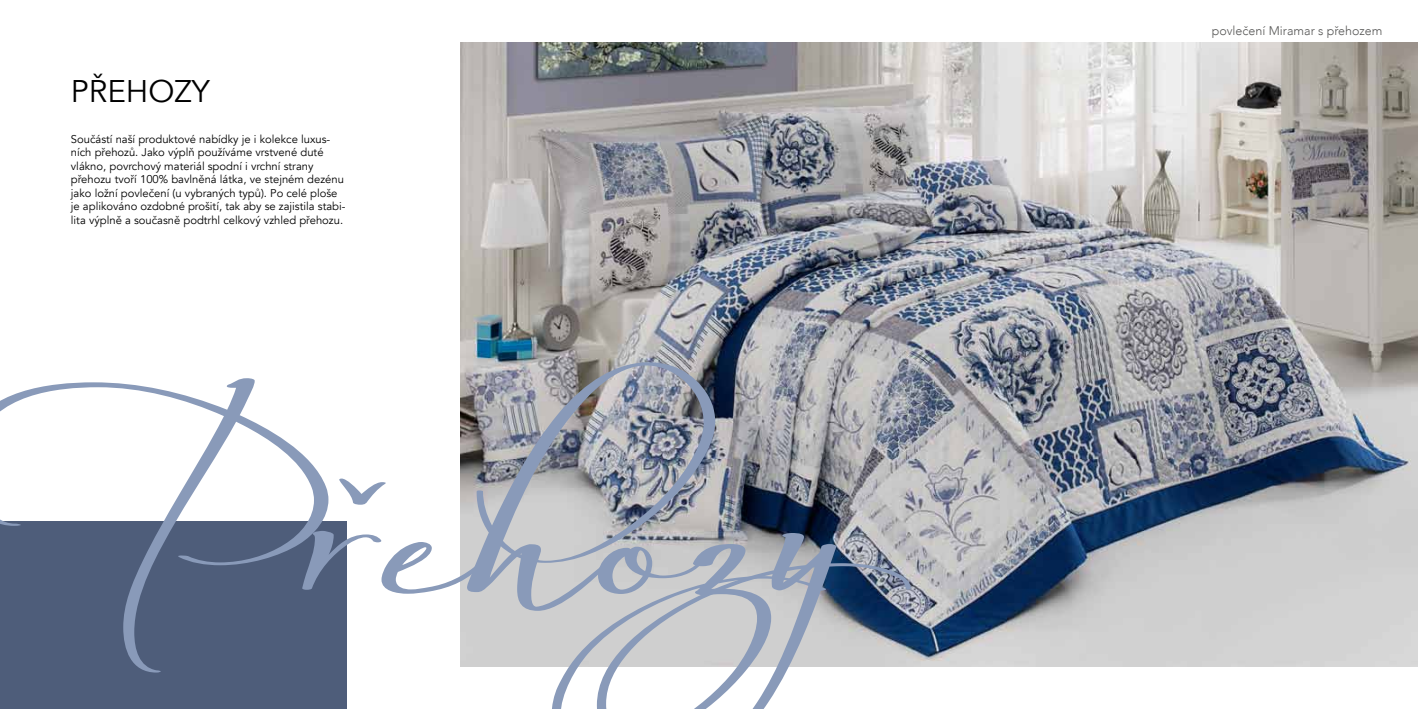
<style>
.page{position:relative;width:1418px;height:709px;background:#fff}
.page>*{position:absolute;margin:0;border:0;box-sizing:border-box;transform-origin:0 0}
.t1{font:187.5px "Always";color:#899ab9}
.t2{font:31.25px "Avenir";color:#000}
.t3{font:300 12.5px "Avenir";color:#575756}
.t4{font:11.25px/13.5px "Avenir";color:#000}
</style>
<div class="page">
<img style="left:461px;top:43px;width:956px;height:623px">
<div style="left:0;top:521px;width:346px;height:188px;background:#4e5d7a"></div>
<svg style="left:339px;top:478px;width:47px;height:26px"></svg>
<h2 class="t2" style="left:71px;top:73px;width:140px">PŘEHOZY</h2>
<p class="t4" style="left:71px;top:132px;width:276px">Součástí naší produktové nabídky je i kolekce luxus&shy;ních přehozů. Jako výplň používáme vrstvené duté vlákno, povrchový materiál spodní i vrchní strany přehozu tvoří 100% bavlněná látka, ve stejném dezénu jako ložní povlečení (u vybraných typů). Po celé ploše je aplikováno ozdobné prošití, tak aby se zajistila stabi&shy;lita výplně a současně podtrhl celkový vzhled přehozu.</p>
<h1 class="t1" style="left:-48px;top:414px;width:1132px">Prehozy</h1>
<p class="t3" style="left:1211px;top:23px;width:172px">povlečení Miramar s přehozem</p>
</div>
